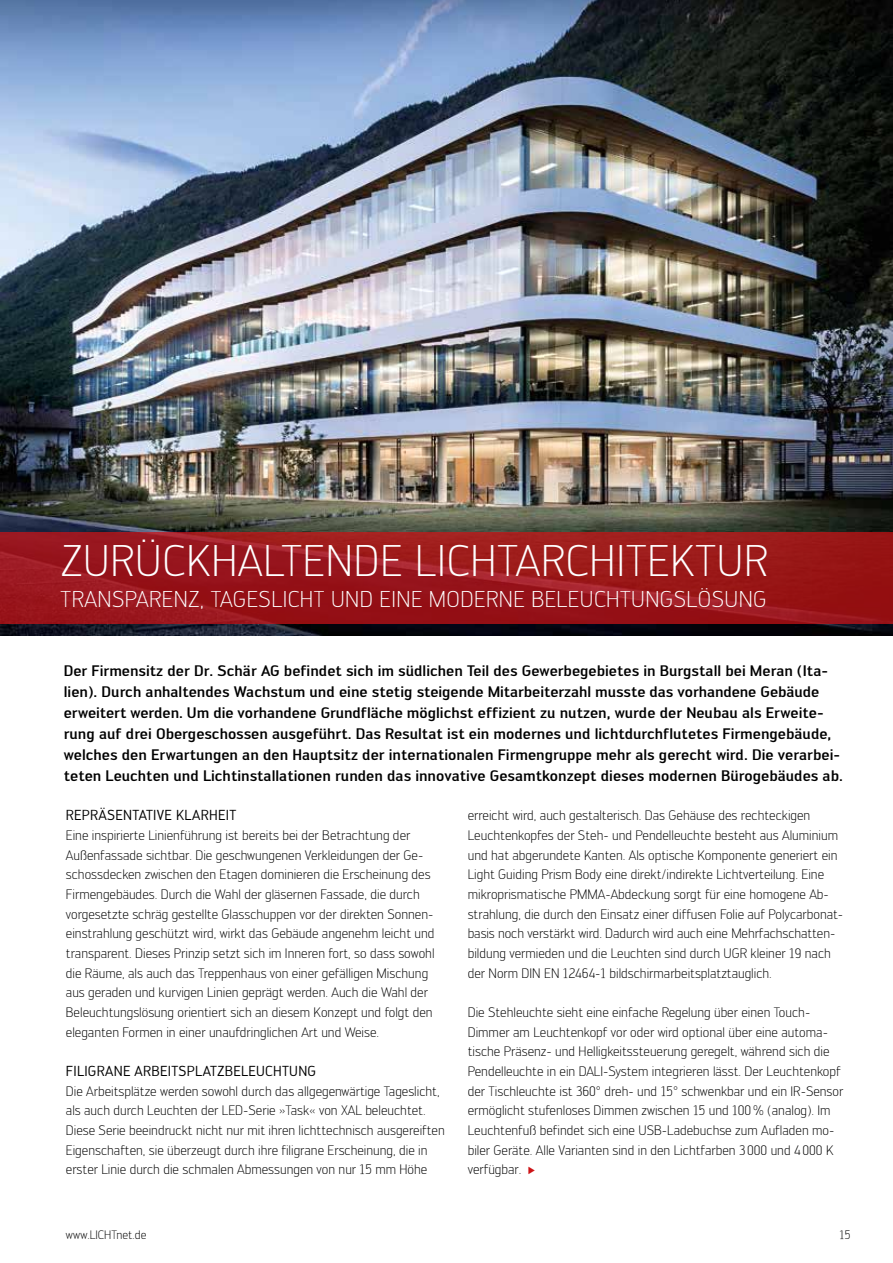
<style>
.page{position:relative;width:893px;height:1263px;background:#fff}
.page>*{position:absolute;margin:0;border:0;box-sizing:border-box;transform-origin:0 0}
.t1{font:300 43.5px "Engel";letter-spacing:.02em;color:#fff}
.t2{font:300 22.5px "Engel";letter-spacing:.02em;color:#fff}
.t3{font:500 15px/21px "Engel";color:#000}
.t4{font:14.25px "Engel";letter-spacing:.02em;color:#000}
.t5{font:300 13.5px/19.6px "Engel";color:#000}
.t6{font:300 12px "Engel";color:#000}
</style>
<div class="page">
<img style="left:0;top:0;width:893px;height:636px">
<svg style="left:0;top:532px;width:893px;height:92px;background:#99161a"></svg>
<h1 class="t1" style="left:61px;top:536px;width:376px">ZURÜCKHALTENDE LICHT</h1>
<h1 class="t1" style="left:516px;top:536px;width:71px">ARCHIT</h1>
<h1 class="t1" style="left:647px;top:536px;width:122px">EKTUR</h1>
<h2 class="t2" style="left:61px;top:586px;width:14px">Transparenz</h2>
<h2 class="t2" style="left:200px;top:586px;width:24px">, Tages</h2>
<h2 class="t2" style="left:271px;top:586px;width:74px">licht und</h2>
<h2 class="t2" style="left:380px;top:586px;width:64px">eine moderne</h2>
<h2 class="t2" style="left:531px;top:586px;width:114px">Beleu chtungs</h2>
<h2 class="t2" style="left:686px;top:586px;width:26px">lösung</h2>
<p class="t3" style="left:64px;top:660px;width:781px">Der Firmensitz der Dr. Schär AG befindet sich im südlichen Teil des Gewerbegebietes in Burgstall bei Meran (Ita&shy;lien). Durch anhaltendes Wachstum und eine stetig steigende Mitarbeiterzahl musste das vorhandene Gebäude erweitert werden. Um die vorhandene Grundfläche möglichst effizient zu nutzen, wurde der Neubau als Erweite&shy;rung auf drei Obergeschossen ausgeführt. Das Resultat ist ein modernes und lichtdurchflutetes Firmengebäude, welches den Erwartungen an den Hauptsitz der internationalen Firmengruppe mehr als gerecht wird. Die verarbei&shy;teten Leuchten und Lichtinstallationen runden das innovative Gesamtkonzept dieses modernen Bürogebäudes ab.</p>
<p class="t4" style="left:66px;top:807px;width:172px">REPRÄSENTATIVE KLARHEIT</p>
<p class="t5" style="left:66px;top:825px;width:370px">Eine inspirierte Linienführung ist bereits bei der Betrachtung der Außenfassade sichtbar. Die geschwungenen Verkleidungen der Ge&shy;schossdecken zwischen den Etagen dominieren die Erscheinung des Firmengebäudes. Durch die Wahl der gläsernen Fassade, die durch vorgesetzte schräg gestellte Glasschuppen vor der direkten Sonnen&shy;einstrahlung geschützt wird, wirkt das Gebäude angenehm leicht und transparent. Dieses Prinzip setzt sich im Inneren fort, so dass sowohl die Räume, als auch das Treppenhaus von einer gefälligen Mischung aus geraden und kurvigen Linien geprägt werden. Auch die Wahl der Beleuchtungslösung orientiert sich an diesem Konzept und folgt den eleganten Formen in einer unaufdringlichen Art und Weise.</p>
<p class="t4" style="left:66px;top:1063px;width:252px">FILIGRANE ARBEITSPLATZBELEUCHTUNG</p>
<p class="t5" style="left:66px;top:1081px;width:380px">Die Arbeitsplätze werden sowohl durch das allgegenwärtige Tageslicht, als auch durch Leuchten der LED-Serie »Task« von XAL beleuchtet.<br>Diese Serie beeindruckt nicht nur mit ihren lichttechnisch ausgereiften Eigenschaften, sie überzeugt durch ihre filigrane Erscheinung, die in erster Linie durch die schmalen Abmessungen von nur 15 mm Höhe</p>
<p class="t5" style="left:468px;top:806px;width:377px">erreicht wird, auch gestalterisch. Das Gehäuse des rechteckigen Leuchtenkopfes der Steh- und Pendelleuchte besteht aus Aluminium und hat abgerundete Kanten. Als optische Komponente generiert ein Light Guiding Prism Body eine direkt/indirekte Lichtverteilung. Eine mikroprismatische PMMA-Abdeckung sorgt für eine homogene Ab&shy;strahlung, die durch den Einsatz einer diffusen Folie auf Polycarbonat&shy;basis noch verstärkt wird. Dadurch wird auch eine Mehrfachschatten&shy;bildung vermieden und die Leuchten sind durch UGR kleiner 19 nach der Norm DIN EN 12464-1 bildschirmarbeitsplatztauglich.</p>
<p class="t5" style="left:468px;top:1002px;width:377px">Die Stehleuchte sieht eine einfache Regelung über einen Touch-Dimmer am Leuchtenkopf vor oder wird optional über eine automa&shy;tische Präsenz- und Helligkeitssteuerung geregelt, während sich die Pendelleuchte in ein DALI -System integrieren lässt. Der Leuchtenkopf der Tischleuchte ist 360° dreh- und 15° schwenkbar und ein IR-Sensor ermöglicht stufenloses Dimmen zwischen 15 und 100% (analog). Im Leuchtenfuß befindet sich eine USB-Ladebuchse zum Aufladen mo&shy;biler Geräte. Alle Varianten sind in den Lichtfarben 3 000 und 4 000 K verfügbar.</p>
<p class="t6" style="left:66px;top:1227px;width:82px">www.lichtnet.de</p>
<p class="t6" style="left:839px;top:1227px;width:12px">15</p>
</div>
